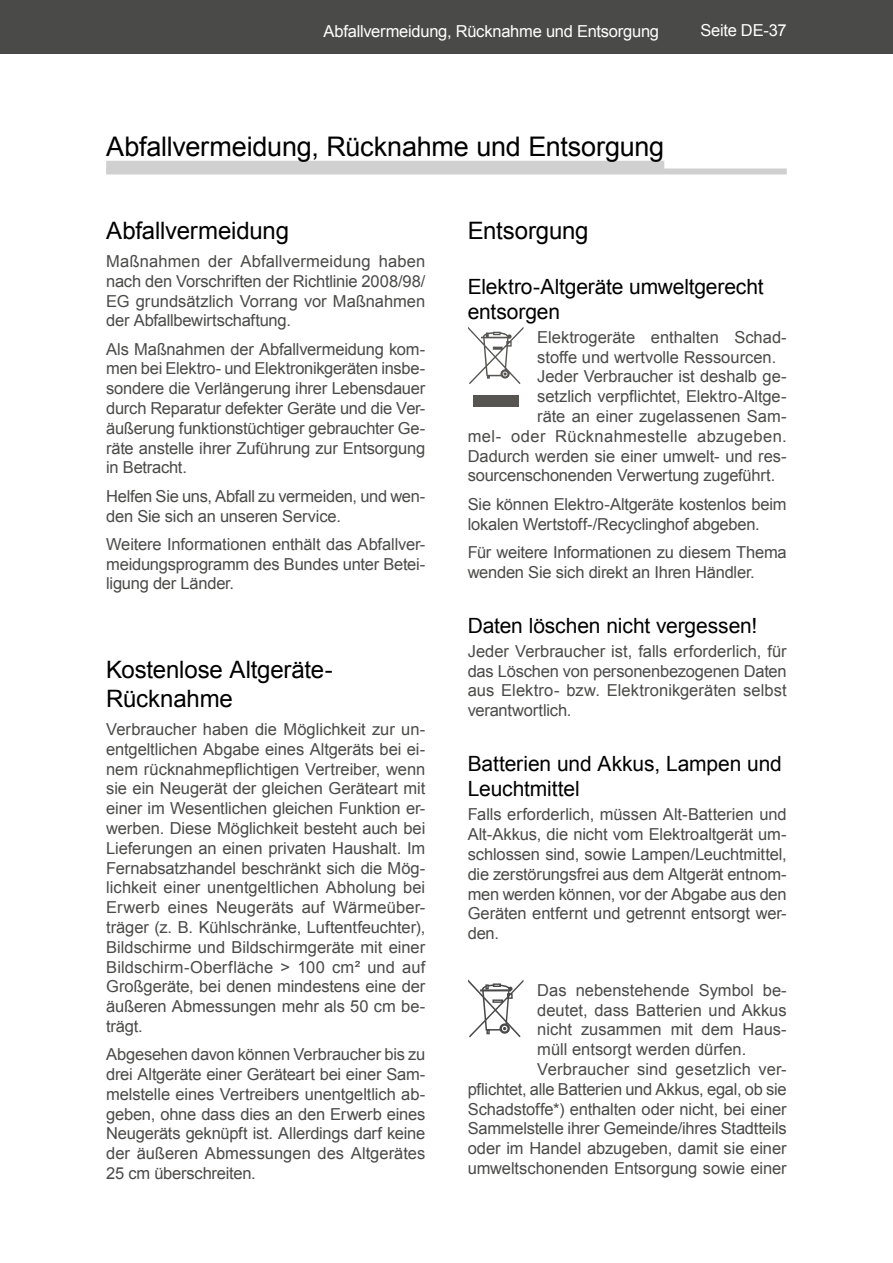
<style>
.page{position:relative;width:893px;height:1263px;background:#fff}
.page>*{position:absolute;margin:0;border:0;box-sizing:border-box;transform-origin:0 0}
.t1{font:27px "Arial";letter-spacing:-.01em;color:#000}
.t2{font:24px/28.8px "Arial";letter-spacing:-.005em;color:#000}
.t3{font:21px/25.2px "Arial";letter-spacing:-.005em;color:#000}
.t4{font:16.5px/19.8px "Arial";letter-spacing:-.01em;color:#4a4a49;text-align:justify}
.t5{font:16.5px "Arial";letter-spacing:-.015em;color:#fff}
.t6{font:16.5px "Arial";letter-spacing:.025em;color:#4a4a49}
.t7{font:16.5px "Arial";letter-spacing:.01em;color:#4a4a49}
</style>
<div class="page">
<div style="left:0;top:0;width:893px;height:54px;background:#4a4a49"></div>
<div style="left:106px;top:161px;width:558px;height:12px;background:#d0d0d0"></div>
<div style="left:106px;top:168px;width:681px;height:6px;background:#d0d0d0"></div>
<svg style="left:468px;top:327px;width:55px;height:57px"></svg>
<div style="left:473px;top:396px;width:46px;height:11px;background:#565551"></div>
<svg style="left:468px;top:979px;width:55px;height:58px"></svg>
<p class="t5" style="left:324px;top:21px;width:337px">Abfallvermeidung, Rücknahme und Entsorgung</p>
<p class="t5" style="left:700px;top:20px;width:88px">Seite DE-37</p>
<h1 class="t1" style="left:106px;top:129px;width:560px">Abfallvermeidung, Rücknahme und Entsorgung</h1>
<h2 class="t2" style="left:106px;top:216px;width:184px">Abfallvermeidung</h2>
<p class="t4" style="left:106px;top:251px;width:321px">Maßnahmen der Abfallvermeidung haben nach den Vorschriften der Richtlinie 2008/98/ EG grundsätzlich Vorrang vor Maßnahmen der Abfallbewirtschaftung.</p>
<p class="t4" style="left:106px;top:339px;width:321px">Als Maßnahmen der Abfallvermeidung kom&shy;men bei Elektro- und Elektronikgeräten insbe&shy;sondere die Verlängerung ihrer Lebensdauer durch Reparatur defekter Geräte und die Ver&shy;äußerung funktionstüchtiger gebrauchter Ge&shy;räte anstelle ihrer Zuführung zur Entsorgung in Betracht.</p>
<p class="t4" style="left:106px;top:486px;width:321px">Helfen Sie uns, Abfall zu vermeiden, und wen&shy;den Sie sich an unseren Service.</p>
<p class="t4" style="left:106px;top:534px;width:321px">Weitere Informationen enthält das Abfallver&shy;meidungsprogramm des Bundes unter Betei&shy;ligung der Länder.</p>
<h2 class="t2" style="left:106px;top:655px;width:228px">Kostenlose Altgeräte-<br>Rücknahme</h2>
<p class="t4" style="left:106px;top:719px;width:321px">Verbraucher haben die Möglichkeit zur un&shy;entgeltlichen Abgabe eines Altgeräts bei ei&shy;nem rücknahmepflichtigen Vertreiber, wenn sie ein Neugerät der gleichen Geräteart mit einer im Wesentlichen gleichen Funktion er&shy;werben. Diese Möglichkeit besteht auch bei Lieferungen an einen privaten Haushalt. Im Fernabsatzhandel beschränkt sich die Mög&shy;lichkeit einer unentgeltlichen Abholung bei Erwerb eines Neugeräts auf Wärmeüber&shy;träger (z. B. Kühlschränke, Luftentfeuchter), Bildschirme und Bildschirmgeräte mit einer Bildschirm-Oberfläche &gt; 100 cm² und auf Großgeräte, bei denen mindestens eine der äußeren Abmessungen mehr als 50 cm be&shy;trägt.</p>
<p class="t4" style="left:106px;top:1045px;width:321px">Abgesehen davon können Verbraucher bis zu drei Altgeräte einer Geräteart bei einer Sam&shy;melstelle eines Vertreibers unentgeltlich ab&shy;geben, ohne dass dies an den Erwerb eines Neugeräts geknüpft ist. Allerdings darf keine der äußeren Abmessungen des Altgerätes 25 cm überschreiten.</p>
<h2 class="t2" style="left:468px;top:216px;width:122px">Entsorgung</h2>
<p class="t3" style="left:468px;top:274px;width:297px">Elektro-Altgeräte umweltgerecht entsorgen</p>
<p class="t4" style="left:537px;top:327px;width:251px">Elektrogeräte enthalten Schad-</p>
<p class="t4" style="left:537px;top:347px;width:241px">stoffe und wertvolle Ressourcen.</p>
<p class="t4" style="left:537px;top:367px;width:251px">Jeder Verbraucher ist deshalb ge-</p>
<p class="t4" style="left:537px;top:387px;width:251px">setzlich verpflichtet, Elektro-Altge-</p>
<p class="t4" style="left:537px;top:406px;width:251px">räte an einer zugelassenen Sam-</p>
<p class="t6" style="left:468px;top:425px;width:320px">mel- oder Rücknahmestelle abzugeben.</p>
<p class="t4" style="left:468px;top:446px;width:320px">Dadurch werden sie einer umwelt- und res-</p>
<p class="t4" style="left:468px;top:466px;width:309px">sourcenschonenden Verwertung zugeführt.</p>
<p class="t4" style="left:468px;top:494px;width:320px">Sie können Elektro-Altgeräte kostenlos beim lokalen Wertstoff-/Recyclinghof abgeben.</p>
<p class="t4" style="left:468px;top:542px;width:320px">Für weitere Informationen zu diesem Thema wenden Sie sich direkt an Ihren Händler.</p>
<p class="t3" style="left:468px;top:613px;width:291px">Daten löschen nicht vergessen!</p>
<p class="t4" style="left:468px;top:641px;width:320px">Jeder Verbraucher ist, falls erforderlich, für das Löschen von personenbezogenen Daten aus Elektro- bzw. Elektronikgeräten selbst verantwortlich.</p>
<p class="t3" style="left:468px;top:751px;width:316px">Batterien und Akkus, Lampen und<br>Leuchtmittel</p>
<p class="t4" style="left:468px;top:805px;width:320px">Falls erforderlich, müssen Alt-Batterien und Alt-Akkus, die nicht vom Elektroaltgerät um&shy;schlossen sind, sowie Lampen/Leuchtmittel, die zerstörungsfrei aus dem Altgerät entnom&shy;men werden können, vor der Abgabe aus den Geräten entfernt und getrennt entsorgt wer&shy;den.</p>
<p class="t4" style="left:537px;top:980px;width:251px">Das nebenstehende Symbol be-</p>
<p class="t4" style="left:537px;top:1000px;width:251px">deutet, dass Batterien und Akkus</p>
<p class="t4" style="left:537px;top:1020px;width:251px">nicht zusammen mit dem Haus-</p>
<p class="t4" style="left:537px;top:1040px;width:211px">müll entsorgt werden dürfen.</p>
<p class="t7" style="left:537px;top:1058px;width:251px">Verbraucher sind gesetzlich ver-</p>
<p class="t4" style="left:468px;top:1079px;width:320px">pflichtet, alle Batterien und Akkus, egal, ob sie</p>
<p class="t4" style="left:468px;top:1099px;width:320px">Schadstoffe*) enthalten oder nicht, bei einer</p>
<p class="t4" style="left:468px;top:1119px;width:320px">Sammelstelle ihrer Gemeinde/ihres Stadtteils</p>
<p class="t4" style="left:468px;top:1139px;width:320px">oder im Handel abzugeben, damit sie einer</p>
<p class="t4" style="left:468px;top:1158px;width:320px">umweltschonenden Entsorgung sowie einer</p>
</div>
